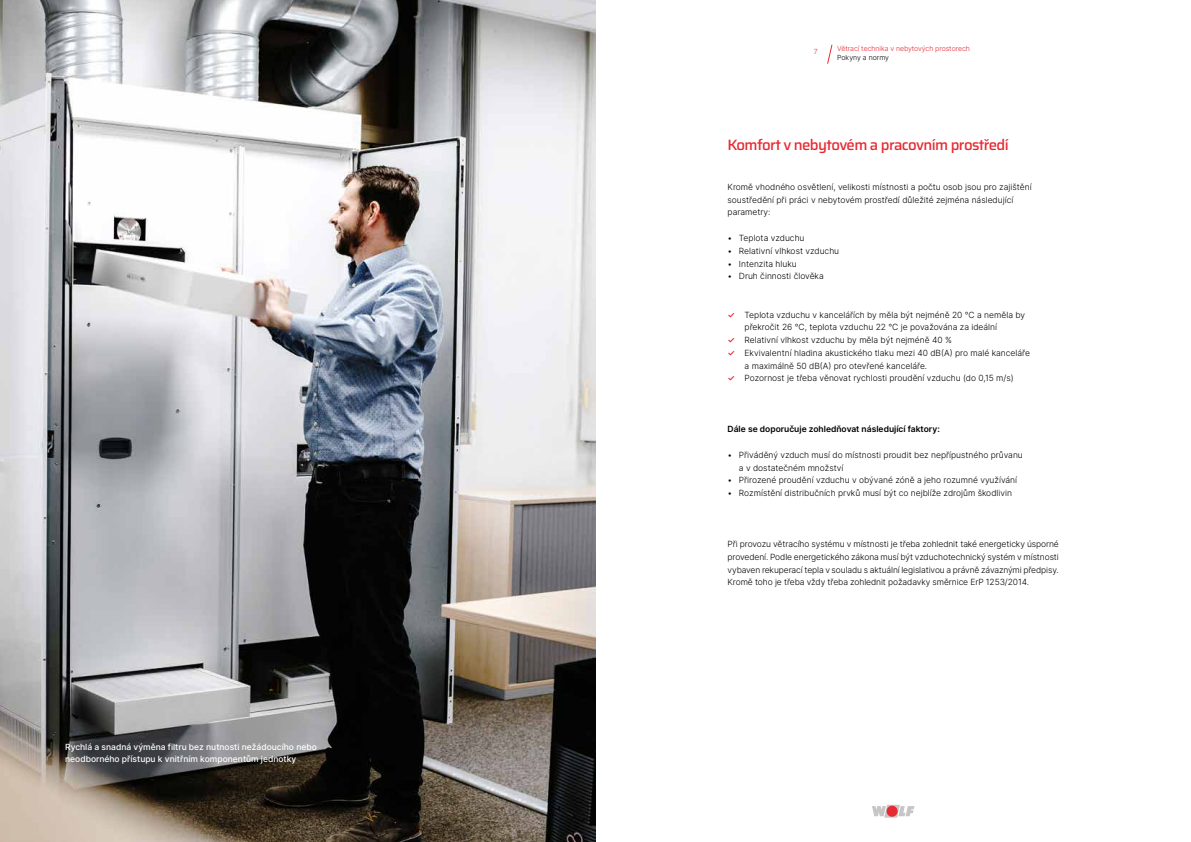
<style>
.page{position:relative;width:1191px;height:842px;background:#fff}
.page>*{position:absolute;margin:0;border:0;box-sizing:border-box;transform-origin:0 0}
.t1{font:500 15px "Saira";letter-spacing:-.04em;color:#e62a32}
.t2{font:300 8.5px/12.8px "Inter";color:#000}
.t3{font:8.5px/12px "Inter";color:#fff}
.t4{font:600 8.5px "Inter";color:#000}
.t5{font:300 7px "Inter";letter-spacing:-.01em;color:#e62a32}
.t6{font:300 7px "Inter";color:#000}
.s1{font-weight:600;color:#e62a32}
</style>
<div class="page">
<img style="left:0;top:0;width:596px;height:842px">
<svg style="left:872px;top:805px;width:42px;height:13px"></svg>
<div style="left:886px;top:806px;width:11px;height:11px;background:#e62a32;border-radius:50%"></div>
<svg style="left:827px;top:44px;width:6px;height:20px"></svg>
<p class="t3" style="left:65px;top:741px;width:253px">Rychlá a snadná výměna filtru bez nutnosti nežádoucího nebo neodborného přístupu k vnitřním komponentům jednotky</p>
<p class="t5" style="left:814px;top:47px;width:5px">7</p>
<p class="t5" style="left:837px;top:44px;width:134px">Větrací technika v nebytových prostorech</p>
<p class="t6" style="left:837px;top:53px;width:53px">Pokyny a normy</p>
<h1 class="t1" style="left:727px;top:132px;width:283px">Komfort v nebytovém a pracovním prostředí</h1>
<p class="t2" style="left:727px;top:180px;width:305px">Kromě vhodného osvětlení, velikosti místnosti a počtu osob jsou pro zajištění soustředění při práci v nebytovém prostředí důležité zejména následující parametry:</p>
<p class="t2" style="left:727px;top:231px;width:78px">• Teplota vzduchu</p>
<p class="t2" style="left:727px;top:244px;width:113px">• Relativní vlhkost vzduchu</p>
<p class="t2" style="left:727px;top:257px;width:71px">• Intenzita hluku</p>
<p class="t2" style="left:727px;top:270px;width:98px">• Druh činnosti člověka</p>
<p class="t2" style="left:744px;top:308px;width:282px;text-indent:-17px"><span class="s1">✓</span> Teplota vzduchu v kancelářích by měla být nejméně 20 °C a neměla by překročit 26 °C, teplota vzduchu 22 °C je považována za ideální</p>
<p class="t2" style="left:727px;top:333px;width:226px"><span class="s1">✓</span> Relativní vlhkost vzduchu by měla být nejméně 40 %</p>
<p class="t2" style="left:744px;top:346px;width:287px;text-indent:-17px"><span class="s1">✓</span> Ekvivalentní hladina akustického tlaku mezi 40 dB(A) pro malé kanceláře a maximálně 50 dB(A) pro otevřené kanceláře.</p>
<p class="t2" style="left:727px;top:372px;width:288px"><span class="s1">✓</span> Pozornost je třeba věnovat rychlosti proudění vzduchu (do 0,15 m/s)</p>
<p class="t4" style="left:727px;top:423px;width:214px">Dále se doporučuje zohledňovat následující faktory:</p>
<p class="t2" style="left:739px;top:448px;width:285px;text-indent:-11px">• Přiváděný vzduch musí do místnosti proudit bez nepřípustného průvanu a v dostatečném množství</p>
<p class="t2" style="left:727px;top:474px;width:291px">• Přirozené proudění vzduchu v obývané zóně a jeho rozumné využívání</p>
<p class="t2" style="left:727px;top:486px;width:286px">• Rozmístění distribučních prvků musí být co nejblíže zdrojům škodlivin</p>
<p class="t2" style="left:727px;top:537px;width:333px;text-align:justify">Při provozu větracího systému v místnosti je třeba zohlednit také energeticky úsporné provedení. Podle energetického zákona musí být vzduchotechnický systém v místnosti vybaven rekuperací tepla v souladu s aktuální legislativou a právně závaznými předpisy.<br>Kromě toho je třeba vždy třeba zohlednit požadavky směrnice ErP 1253/2014.</p>
</div>
